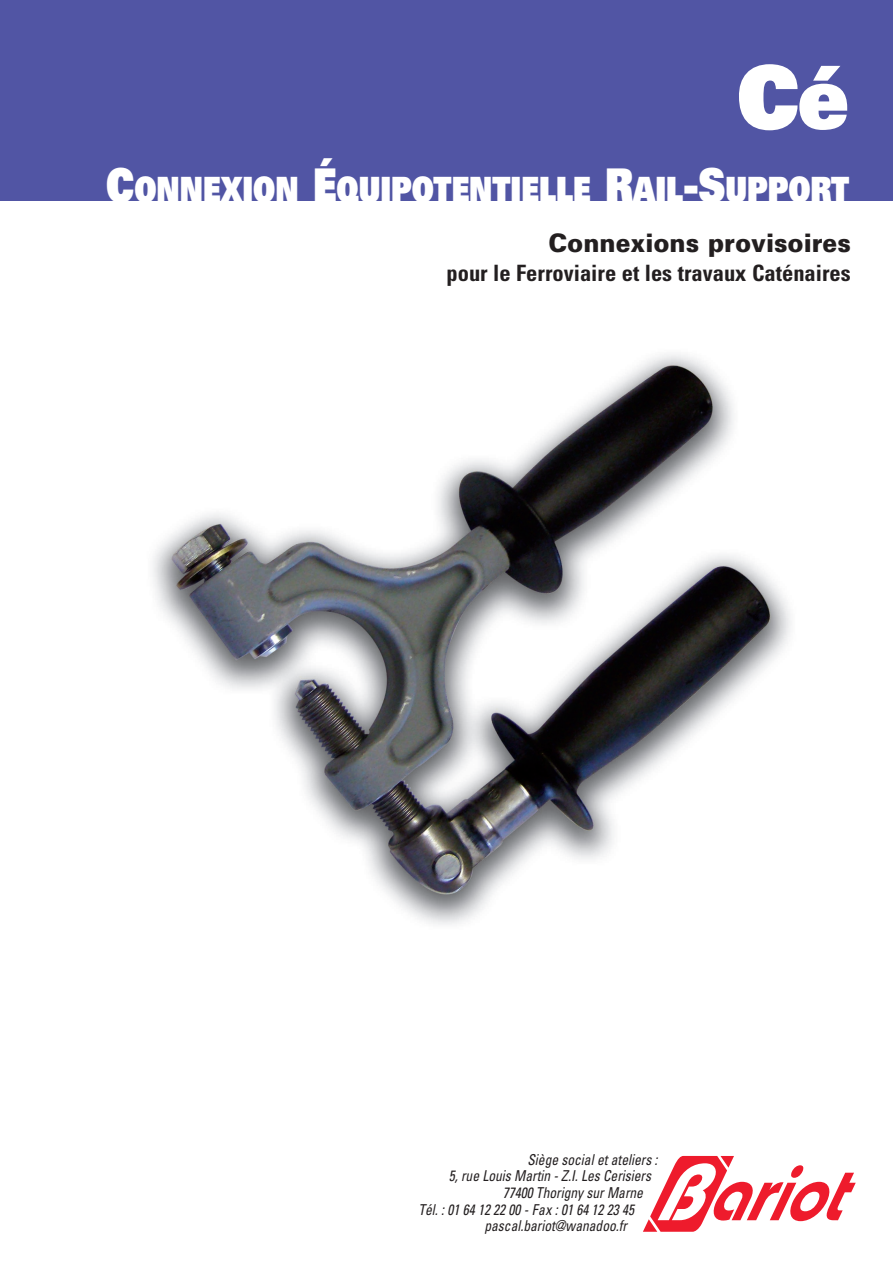
<style>
.page{position:relative;width:893px;height:1263px;background:#fff}
.page>*{position:absolute;margin:0;border:0;box-sizing:border-box;transform-origin:0 0}
.t1{font:900 87px "Univers";color:#fff;scale:.95 1}
.t2{font:900 34.8px "Univers";color:#fff;scale:.8 1}
.t3{font:900 25.5px "Univers";color:#231f20;scale:.95 1}
.t4{font:700 condensed 22.5px "Univers";color:#231f20}
.t5{font:italic condensed 15px "Univers";color:#231f20;scale:.9 1}
.s1{font-size:46.5px}
</style>
<div class="page">
<img style="left:153px;top:354px;width:638px;height:571px">
<div style="left:0;top:0;width:892px;height:201px;background:#5155a4"></div>
<svg style="left:643px;top:1156px;width:212px;height:76px"></svg>
<h1 class="t1" style="left:737px;top:64px;width:120px">Cé</h1>
<h2 class="t2" style="left:106px;top:176px;width:930px"><span class="s1">C</span>ONNEXION <span class="s1">É</span>QUIPOTENTIELLE <span class="s1">R</span>AIL<span class="s1">-S</span>UPPORT</h2>
<h3 class="t3" style="left:548px;top:233px;width:320px">Connexions provisoires</h3>
<h3 class="t4" style="left:446px;top:265px;width:406px">pour le Ferroviaire et les travaux Caténaires</h3>
<p class="t5" style="left:527px;top:1154px;width:146px">Siège social et ateliers :</p>
<p class="t5" style="left:449px;top:1170px;width:226px">5, rue Louis Martin - Z.I. Les Cerisiers</p>
<p class="t5" style="left:502px;top:1187px;width:157px">77400 Thorigny sur Marne</p>
<p class="t5" style="left:418px;top:1203px;width:241px">Tél. : 01 64 12 22 00 - Fax : 01 64 12 23 45</p>
<p class="t5" style="left:484px;top:1220px;width:160px">pascal.bariot@wanadoo.fr</p>
</div>
